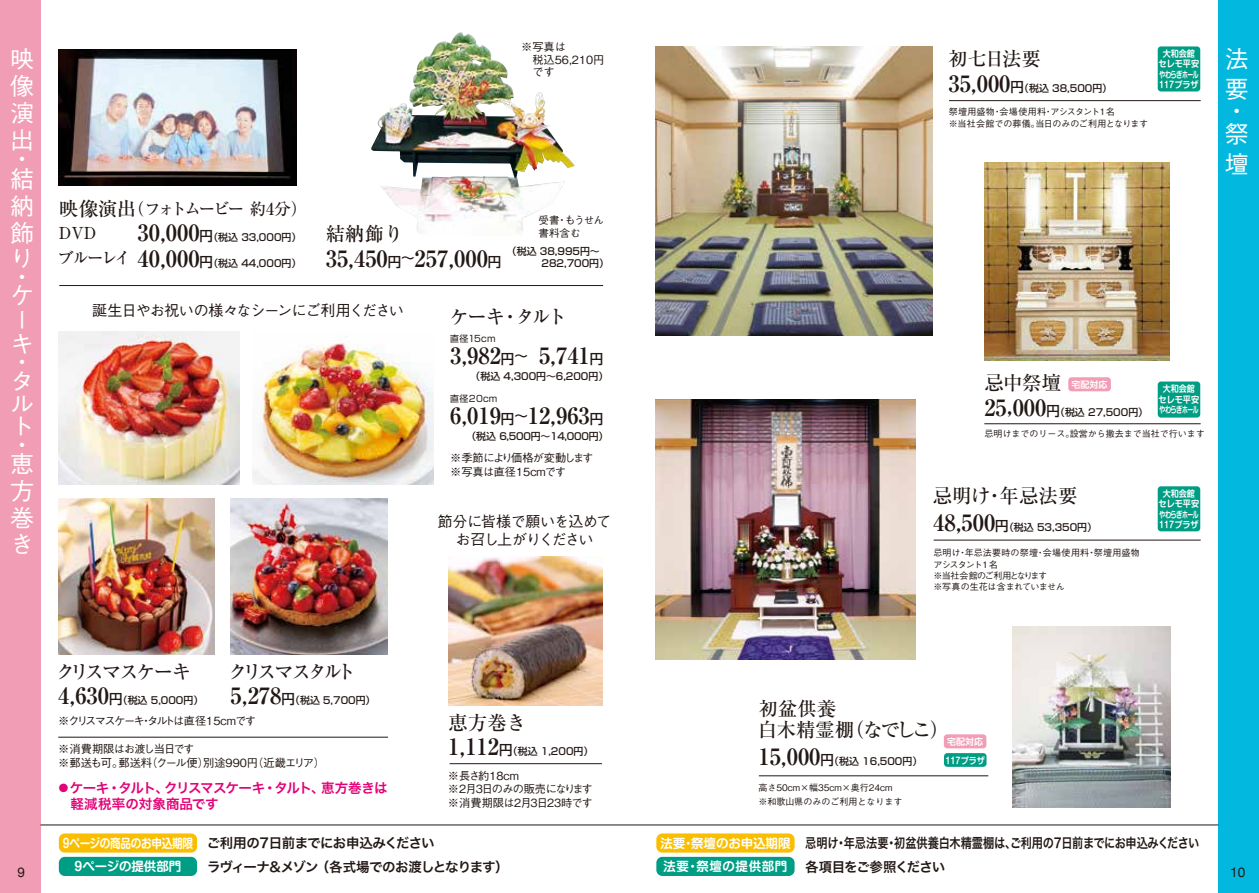
<style>
.page{position:relative;width:1259px;height:893px;background:#fff}
.page>*{position:absolute;margin:0;border:0;box-sizing:border-box;transform-origin:0 0}
.t1{font:500 24px/27px "Gothic BBB Pro";color:#fff}
.t2{font:700 22.5px "Ryumin Pro";color:#221815}
.t3{font:500 19.5px "Ryumin Pro";letter-spacing:-.045em;color:#221815}
.t4{font:500 19.5px/21px "Ryumin Pro";color:#221815}
.t5{font:500 19.5px "Ryumin Pro";letter-spacing:-.12em;color:#221815}
.t6{font:500 19.5px "Ryumin Pro";letter-spacing:-.2em;color:#221815}
.t7{font:500 16.5px/24px "Ryumin Pro";letter-spacing:-.12em;color:#221815}
.t8{font:500 15px/18px "Gothic BBB Pro";letter-spacing:-.06em;color:#221815;text-align:center}
.t9{font:13.5px "Hira Kaku Pro W6";letter-spacing:-.04em;color:#221815;scale:.83 1}
.t10{font:13.5px/16.2px "Hira Kaku Pro W6";letter-spacing:-.03em;color:#e40077}
.t11{font:13.5px "Hira Kaku Pro W6";letter-spacing:-.04em;color:#221815}
.t12{font:13.5px "Hira Kaku Pro W6";letter-spacing:-.07em;color:#221815}
.t13{font:13.5px "Hira Kaku Pro W6";letter-spacing:-.065em;color:#221815}
.t14{font:13.5px "Helvetica Neue";color:#221815}
.t15{font:700 12.45px "Shin M Go Pro De";letter-spacing:.05em;color:#fff}
.t16{font:700 12.45px "Shin M Go Pro De";color:#fff}
.t17{font:500 11.25px/13.5px "Gothic BBB Pro";letter-spacing:-.065em;color:#221815}
.t18{font:500 11.25px "Gothic BBB Pro";letter-spacing:-.135em;color:#221815}
.t19{font:500 11.25px/12.8px "Gothic BBB Pro";color:#221815}
.t20{font:500 10.5px/12.8px "Gothic BBB Pro";letter-spacing:-.005em;color:#221815}
.t21{font:500 9.9px/12px "Shin Go Pro";color:#221815}
.t22{font:500 9.9px "Shin Go Pro";letter-spacing:-.025em;color:#221815}
.t23{font:500 9px/11.2px "Gothic BBB Pro";color:#221815}
.t24{font:700 9px/10.5px "Shin M Go Pro De";color:#fff;text-align:center;scale:.9 1}
.t25{font:9px "Shin Go Pro";letter-spacing:.03em;color:#221815}
.t26{font:700 9px/18.8px "Shin M Go Pro De";color:#fff}
.s1{font-size:19.5px}
.s2{font-family:"Ryumin Pro";font-weight:700;font-size:22.5px}
.s3{font-size:13.5px}
.s4{font-family:"Shin Go Pro";font-weight:500;font-size:13.5px}
.s5{font-family:"Shin M Go Pro De";font-weight:700;font-size:9px;color:#fff}
.s6{font-family:"Shin M Go Pro De";font-weight:700;font-size:12.45px;color:#fff}
</style>
<div class="page">
<div style="left:0;top:0;width:40px;height:893px;background:#f19db5"></div>
<div style="left:1218px;top:0;width:41px;height:893px;background:#03b8df"></div>
<img style="left:371px;top:32px;width:204px;height:201px">
<img style="left:59px;top:49px;width:237px;height:137px">
<img style="left:656px;top:400px;width:259px;height:260px">
<img style="left:1012px;top:627px;width:158px;height:181px">
<img style="left:449px;top:556px;width:153px;height:150px">
<img style="left:231px;top:498px;width:156px;height:157px">
<img style="left:59px;top:498px;width:156px;height:156px">
<img style="left:59px;top:331px;width:180px;height:153px">
<img style="left:252px;top:343px;width:182px;height:141px">
<img style="left:656px;top:46px;width:276px;height:290px">
<img style="left:984px;top:163px;width:186px;height:198px">
<hr style="left:40px;top:825px;width:1178px;height:1px;background:#221815">
<hr style="left:59px;top:285px;width:544px;height:1px;background:#221815">
<div style="left:1068px;top:377px;width:42px;height:14px;background:#f19db5;border-radius:3px"></div>
<hr style="left:984px;top:423px;width:216px;height:1px;background:#221815">
<hr style="left:759px;top:775px;width:229px;height:1px;background:#221815">
<div style="left:1157px;top:382px;width:43px;height:36px;background:#009d85;border-radius:3px"></div>
<hr style="left:933px;top:540px;width:267px;height:1px;background:#221815">
<div style="left:1157px;top:486px;width:43px;height:45px;background:#009d85;border-radius:3px"></div>
<div style="left:1157px;top:46px;width:43px;height:45px;background:#009d85;border-radius:3px"></div>
<div style="left:944px;top:734px;width:42px;height:14px;background:#f19db5;border-radius:3px"></div>
<div style="left:944px;top:753px;width:42px;height:14px;background:#009d85;border-radius:3px"></div>
<hr style="left:949px;top:100px;width:251px;height:1px;background:#221815">
<div style="left:59px;top:833px;width:138px;height:20px;background:#fabe00;border-radius:6px"></div>
<div style="left:59px;top:857px;width:138px;height:19px;background:#009d85;border-radius:6px"></div>
<div style="left:656px;top:833px;width:138px;height:20px;background:#fabe00;border-radius:6px"></div>
<div style="left:656px;top:857px;width:138px;height:19px;background:#009d85;border-radius:6px"></div>
<hr style="left:58px;top:737px;width:330px;height:1px;background:#221815">
<hr style="left:449px;top:763px;width:153px;height:1px;background:#221815">
<h1 class="t1" style="left:10px;top:43px;width:25px;text-align:justify">映像演出</h1>
<h1 class="t1" style="left:10px;top:147px;width:24px;line-height:19.5px">・結</h1>
<h1 class="t1" style="left:10px;top:190px;width:24px;line-height:26.1px;text-align:justify">納飾り</h1>
<h1 class="t1" style="left:10px;top:264px;width:23px;line-height:18.6px">・ケ</h1>
<h1 class="t1" style="left:10px;top:305px;width:23px;line-height:24.2px">ーキ</h1>
<h1 class="t1" style="left:10px;top:350px;width:21px;line-height:18.1px">・タ</h1>
<h1 class="t1" style="left:10px;top:389px;width:24px;line-height:22.8px">ルト</h1>
<h1 class="t1" style="left:10px;top:432px;width:24px;line-height:19.5px">・恵</h1>
<h1 class="t1" style="left:10px;top:475px;width:25px;line-height:26.5px;text-align:justify">方巻き</h1>
<p class="t19" style="left:521px;top:39px;width:85px">※写真は<br>　税込56,210円　です</p>
<h3 class="t7" style="left:59px;top:195px;width:250px"><span class="s1">映像演出</span>（フォトムービー 約4分）<br>DVD</h3>
<p class="t20" style="left:538px;top:213px;width:67px">受書・もうせん書料含む</p>
<p class="t21" style="left:137px;top:230px;width:165px"><span class="s2">30,000</span><span class="s3">円</span>（税込 33,000円）</p>
<p class="t21" style="left:58px;top:256px;width:245px"><sup>ブルーレイ</sup> <span class="s2">40,000</span><span class="s3">円</span>（税込 44,000円）</p>
<p class="t21" style="left:512px;top:244px;width:99px;text-indent:-5px">（税込 38,995円～　　　282,700円）</p>
<h3 class="t3" style="left:326px;top:219px;width:79px">結納飾り</h3>
<h2 class="t2" style="left:326px;top:240px;width:177px">35,450<span class="s4">円</span><sup>～</sup>257,000<span class="s4">円</span></h2>
<h3 class="t8" style="left:92px;top:300px;width:313px">誕生日やお祝いの様々なシーンにご利用ください</h3>
<h3 class="t3" style="left:449px;top:301px;width:119px">ケーキ・タルト</h3>
<p class="t25" style="left:450px;top:331px;width:47px">直径15cm</p>
<h2 class="t2" style="left:450px;top:338px;width:155px">3,982<span class="s4">円</span><sup>～</sup> 5,741<span class="s4">円</span></h2>
<p class="t21" style="left:470px;top:369px;width:139px">（税込 4,300円～6,200円）</p>
<p class="t25" style="left:450px;top:391px;width:49px">直径20cm</p>
<h2 class="t2" style="left:450px;top:398px;width:155px">6,019<span class="s4">円</span><sup>～</sup>12,963<span class="s4">円</span></h2>
<p class="t22" style="left:466px;top:428px;width:143px">（税込 6,500円～14,000円）</p>
<p class="t17" style="left:450px;top:450px;width:145px">※季節により価格が変動します※写真は直径15cmです</p>
<h3 class="t8" style="left:438px;top:511px;width:175px">節分に皆様で願いを込めてお召し上がりください</h3>
<h3 class="t5" style="left:56px;top:657px;width:136px">クリスマスケーキ</h3>
<h3 class="t6" style="left:229px;top:657px;width:129px">クリスマスタルト</h3>
<p class="t21" style="left:231px;top:693px;width:146px"><span class="s2">5,278</span><span class="s3">円</span>（税込 ５，700円）</p>
<p class="t18" style="left:58px;top:712px;width:199px">※クリスマスケーキ・タルトは直径15cmです</p>
<p class="t21" style="left:58px;top:693px;width:146px"><span class="s2">4,630</span><span class="s3">円</span>（税込 5,000円）</p>
<p class="t17" style="left:58px;top:741px;width:268px">※消費期限はお渡し当日です<br>※郵送も可。郵送料（クール便）別途990円（近畿エリア）</p>
<h3 class="t10" style="left:57px;top:779px;width:332px">●ケーキ・タルト、クリスマスケーキ・タルト、恵方巻きは　軽減税率の対象商品です</h3>
<h3 class="t3" style="left:448px;top:707px;width:79px">恵方巻き</h3>
<p class="t21" style="left:448px;top:744px;width:146px"><span class="s2">1,112</span><span class="s3">円</span>（税込 1,200円）</p>
<p class="t17" style="left:448px;top:767px;width:146px">※長さ約18cm<br>※2月3日のみの販売になります※消費期限は2月3日23時です</p>
<h3 class="t3" style="left:948px;top:43px;width:94px">初七日法要</h3>
<p class="t21" style="left:948px;top:81px;width:165px"><span class="s2">35,000</span><span class="s3">円</span>（税込 38,500円）</p>
<p class="t23" style="left:948px;top:105px;width:201px">祭壇用盛物・会場使用料・アシスタント１名<br>※当社会館での葬儀。当日のみのご利用となります</p>
<p class="t24" style="left:1158px;top:47px;width:47px">大和会館セレモ平安やわらぎホール<br>117プラザ</p>
<h1 class="t1" style="left:1224px;top:41px;width:24px;line-height:30px">法要</h1>
<h1 class="t1" style="left:1224px;top:97px;width:24px;line-height:22.5px">・祭</h1>
<h1 class="t1" style="left:1224px;top:147px;width:24px">壇</h1>
<h3 class="t3" style="left:984px;top:368px;width:125px">忌中祭壇 <span class="s5">宅配対応</span></h3>
<p class="t21" style="left:984px;top:405px;width:165px"><span class="s2">25</span><sup>,</sup><span class="s2">000</span><span class="s3">円</span>（税込 27,500円）</p>
<p class="t24" style="left:1158px;top:382px;width:47px">大和会館セレモ平安やわらぎホール</p>
<p class="t23" style="left:984px;top:427px;width:222px">忌明けまでのリース。設営から撤去まで当社で行います</p>
<h3 class="t3" style="left:932px;top:480px;width:146px">忌明け・年忌法要</h3>
<p class="t21" style="left:933px;top:520px;width:165px"><span class="s2">48,500</span><span class="s3">円</span>（税込 53,350円）</p>
<p class="t23" style="left:933px;top:546px;width:208px">忌明け・年忌法要時の祭壇・会場使用料・祭壇用盛物アシスタント１名<br>※当社会館のご利用となります<br>※写真の生花は含まれていません</p>
<p class="t24" style="left:1158px;top:487px;width:47px">大和会館セレモ平安やわらぎホール<br>117プラザ</p>
<h3 class="t4" style="left:758px;top:697px;width:193px">初盆供養<br>白木精霊棚（なでしこ）</h3>
<p class="t21" style="left:758px;top:754px;width:165px"><span class="s2">15,000</span><span class="s3">円</span>（税込 16,500円）</p>
<p class="t23" style="left:758px;top:780px;width:145px;line-height:13.5px">高さ50cm×幅35cm×奥行24cm ※和歌山県のみのご利用となります</p>
<p class="t26" style="left:945px;top:731px;width:41px">宅配対応<br>117プラザ</p>
<h3 class="t9" style="left:660px;top:831px;width:650px"><span class="s6">法要・祭壇のお申込期限</span> 忌明け・年忌法要・初盆供養白木精霊棚は、ご利用の7日前までにお申込みください</h3>
<p class="t15" style="left:663px;top:856px;width:125px">法要・祭壇の提供部門</p>
<h3 class="t13" style="left:805px;top:854px;width:142px">各項目をご参照ください</h3>
<h3 class="t11" style="left:63px;top:831px;width:373px"><span class="s6">9ページの商品のお申込期限</span> ご利用の7日前までにお申込みください</h3>
<p class="t16" style="left:75px;top:856px;width:108px">9ページの提供部門</p>
<h3 class="t12" style="left:207px;top:854px;width:303px">ラヴィーナ&amp;メゾン （各式場でのお渡しとなります）</h3>
<h3 class="t14" style="left:18px;top:863px;width:9px">9</h3>
<h3 class="t14" style="left:1230px;top:863px;width:17px">10</h3>
</div>
